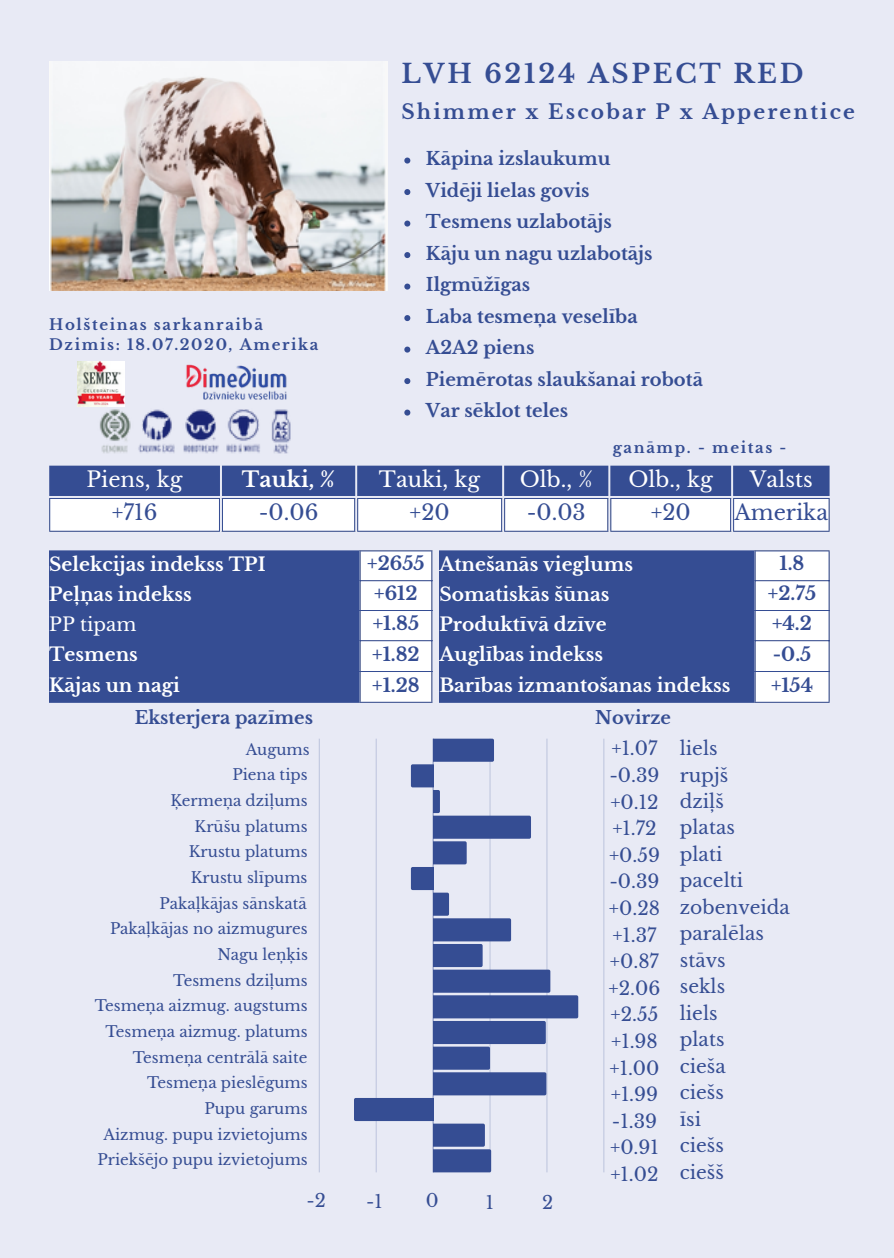
<style>
.page{position:relative;width:894px;height:1258px;background:#fff}
.page>*{position:absolute;margin:0;border:0;box-sizing:border-box;transform-origin:0 0}
.t1{font:700 25.8px "Libre Baskerville";letter-spacing:.11em;color:#354d93}
.t2{font:21.3px "Libre Baskerville";color:#fff}
.t3{font:21.3px "Libre Baskerville";color:#354d93}
.t4{font:700 21.3px "Libre Baskerville";color:#fff}
.t5{font:700 20.1px "Libre Baskerville";letter-spacing:.11em;color:#354d93}
.t6{font:18.6px/26.7px "Libre Baskerville";color:#354d93}
.t7{font:700 18.6px "Libre Baskerville";color:#fff}
.t8{font:700 18.6px "Libre Baskerville";color:#354d93}
.t9{font:18.6px "Libre Baskerville";color:#fff}
.t10{font:700 18px "Libre Baskerville";color:#354d93}
.t11{font:18px "Libre Baskerville";color:#354d93}
.t12{font:15px/25.8px "Libre Baskerville";color:#354d93;text-align:right}
.t13{font:700 15px "Libre Baskerville";letter-spacing:.11em;color:#354d93}
</style>
<div class="page">
<div style="left:0;top:0;width:893px;height:1258px;background:#e8eaf5"></div>
<svg style="left:49px;top:466px;width:780px;height:66px;background:#9da9cb"></svg>
<hr style="left:49px;top:499px;width:1px;height:32px;background:#354d93">
<hr style="left:219px;top:499px;width:1px;height:32px;background:#354d93">
<hr style="left:49px;top:498px;width:171px;height:1px;background:#354d93">
<hr style="left:49px;top:531px;width:171px;height:1px;background:#354d93">
<hr style="left:222px;top:499px;width:1px;height:32px;background:#354d93">
<hr style="left:354px;top:499px;width:1px;height:32px;background:#354d93">
<hr style="left:222px;top:498px;width:133px;height:1px;background:#354d93">
<hr style="left:222px;top:531px;width:133px;height:1px;background:#354d93">
<hr style="left:357px;top:499px;width:1px;height:32px;background:#354d93">
<hr style="left:501px;top:499px;width:1px;height:32px;background:#354d93">
<hr style="left:357px;top:498px;width:145px;height:1px;background:#354d93">
<hr style="left:357px;top:531px;width:145px;height:1px;background:#354d93">
<hr style="left:504px;top:499px;width:1px;height:32px;background:#354d93">
<hr style="left:607px;top:499px;width:1px;height:32px;background:#354d93">
<hr style="left:504px;top:498px;width:104px;height:1px;background:#354d93">
<hr style="left:504px;top:531px;width:104px;height:1px;background:#354d93">
<hr style="left:610px;top:499px;width:1px;height:32px;background:#354d93">
<hr style="left:730px;top:499px;width:1px;height:32px;background:#354d93">
<hr style="left:610px;top:498px;width:121px;height:1px;background:#354d93">
<hr style="left:610px;top:531px;width:121px;height:1px;background:#354d93">
<hr style="left:733px;top:499px;width:1px;height:32px;background:#354d93">
<hr style="left:828px;top:499px;width:1px;height:32px;background:#354d93">
<hr style="left:733px;top:498px;width:96px;height:1px;background:#354d93">
<hr style="left:733px;top:531px;width:96px;height:1px;background:#354d93">
<img style="left:186px;top:364px;width:101px;height:36px">
<hr style="left:319px;top:739px;width:1px;height:433px;background:#c4cbe1">
<hr style="left:603px;top:739px;width:1px;height:433px;background:#cbd1e5">
<svg style="left:354px;top:739px;width:224px;height:433px"></svg>
<img style="left:77px;top:361px;width:48px;height:45px">
<div style="left:49px;top:550px;width:310px;height:153px;background:#354d93"></div>
<div style="left:360px;top:551px;width:71px;height:151px;background:#fff"></div>
<hr style="left:359px;top:551px;width:1px;height:151px;background:#354d93">
<hr style="left:431px;top:551px;width:1px;height:151px;background:#354d93">
<hr style="left:359px;top:550px;width:73px;height:1px;background:#354d93">
<hr style="left:359px;top:580px;width:73px;height:1px;background:#354d93">
<hr style="left:359px;top:610px;width:73px;height:1px;background:#354d93">
<hr style="left:359px;top:640px;width:73px;height:1px;background:#354d93">
<hr style="left:359px;top:671px;width:73px;height:1px;background:#354d93">
<hr style="left:359px;top:702px;width:73px;height:1px;background:#354d93">
<div style="left:439px;top:550px;width:315px;height:153px;background:#354d93"></div>
<div style="left:755px;top:551px;width:73px;height:151px;background:#fff"></div>
<hr style="left:754px;top:551px;width:1px;height:151px;background:#354d93">
<hr style="left:828px;top:551px;width:1px;height:151px;background:#354d93">
<hr style="left:754px;top:550px;width:75px;height:1px;background:#354d93">
<hr style="left:754px;top:580px;width:75px;height:1px;background:#354d93">
<hr style="left:754px;top:610px;width:75px;height:1px;background:#354d93">
<hr style="left:754px;top:640px;width:75px;height:1px;background:#354d93">
<hr style="left:754px;top:671px;width:75px;height:1px;background:#354d93">
<hr style="left:754px;top:702px;width:75px;height:1px;background:#354d93">
<img style="left:49px;top:61px;width:338px;height:230px">
<img style="left:99px;top:409px;width:192px;height:45px">
<svg style="left:404px;top:158px;width:6px;height:6px"></svg>
<svg style="left:404px;top:189px;width:6px;height:6px"></svg>
<svg style="left:404px;top:221px;width:6px;height:6px"></svg>
<svg style="left:404px;top:252px;width:6px;height:6px"></svg>
<svg style="left:404px;top:284px;width:6px;height:6px"></svg>
<svg style="left:404px;top:315px;width:6px;height:6px"></svg>
<svg style="left:404px;top:347px;width:6px;height:6px"></svg>
<svg style="left:404px;top:378px;width:6px;height:6px"></svg>
<svg style="left:404px;top:410px;width:6px;height:6px"></svg>
<p class="t13" style="left:49px;top:316px;width:215px">Holšteinas sarkanraibā</p>
<p class="t13" style="left:49px;top:336px;width:271px">Dzimis: 18.07.2020, Amerika</p>
<p class="t1" style="left:401px;top:58px;width:403px">LVH 62124 ASPECT RED</p>
<p class="t5" style="left:401px;top:99px;width:455px">Shimmer x Escobar P x Apperentice</p>
<p class="t10" style="left:426px;top:148px;width:186px">Kāpina izslaukumu</p>
<p class="t10" style="left:426px;top:179px;width:165px">Vidēji lielas govis</p>
<p class="t10" style="left:426px;top:211px;width:187px">Tesmens uzlabotājs</p>
<p class="t10" style="left:426px;top:242px;width:228px">Kāju un nagu uzlabotājs</p>
<p class="t10" style="left:426px;top:274px;width:106px">Ilgmūžīgas</p>
<p class="t10" style="left:426px;top:305px;width:213px">Laba tesmeņa veselība</p>
<p class="t10" style="left:426px;top:337px;width:110px">A2A2 piens</p>
<p class="t10" style="left:426px;top:368px;width:278px">Piemērotas slaukšanai robotā</p>
<p class="t10" style="left:426px;top:400px;width:144px">Var sēklot teles</p>
<p class="t13" style="left:612px;top:439px;width:175px">ganāmp. - meitas -</p>
<p class="t2" style="left:86px;top:466px;width:98px">Piens, kg</p>
<p class="t4" style="left:242px;top:466px;width:95px">Tauki, %</p>
<p class="t2" style="left:379px;top:466px;width:103px">Tauki, kg</p>
<p class="t2" style="left:519px;top:466px;width:74px">Olb., %</p>
<p class="t2" style="left:628px;top:466px;width:86px">Olb., kg</p>
<p class="t2" style="left:749px;top:466px;width:64px">Valsts</p>
<h1 class="t3" style="left:112px;top:500px;width:47px">+716</h1>
<h2 class="t3" style="left:259px;top:500px;width:61px">-0.06</h2>
<p class="t3" style="left:409px;top:500px;width:42px">+20</p>
<p class="t3" style="left:526px;top:500px;width:60px">-0.03</p>
<p class="t3" style="left:650px;top:500px;width:42px">+20</p>
<p class="t3" style="left:734px;top:500px;width:95px">Amerika</p>
<p class="t7" style="left:49px;top:553px;width:218px">Selekcijas indekss TPI</p>
<p class="t8" style="left:367px;top:552px;width:59px">+2655</p>
<p class="t7" style="left:49px;top:583px;width:144px">Peļņas indekss</p>
<p class="t8" style="left:374px;top:582px;width:45px">+612</p>
<p class="t9" style="left:49px;top:613px;width:89px">PP tipam</p>
<p class="t8" style="left:372px;top:611px;width:48px">+1.85</p>
<p class="t7" style="left:49px;top:643px;width:90px">Tesmens</p>
<p class="t8" style="left:372px;top:643px;width:49px">+1.82</p>
<p class="t7" style="left:49px;top:674px;width:132px">Kājas un nagi</p>
<p class="t8" style="left:372px;top:674px;width:49px">+1.28</p>
<p class="t7" style="left:439px;top:553px;width:195px">Atnešanās vieglums</p>
<p class="t8" style="left:779px;top:552px;width:26px">1.8</p>
<p class="t7" style="left:439px;top:583px;width:171px">Somatiskās šūnas</p>
<p class="t8" style="left:767px;top:582px;width:50px">+2.75</p>
<p class="t7" style="left:439px;top:613px;width:169px">Produktīvā dzīve</p>
<p class="t8" style="left:772px;top:611px;width:41px">+4.2</p>
<p class="t7" style="left:439px;top:643px;width:165px">Auglības indekss</p>
<p class="t8" style="left:772px;top:643px;width:40px">-0.5</p>
<p class="t7" style="left:439px;top:674px;width:292px">Barības izmantošanas indekss</p>
<p class="t8" style="left:770px;top:674px;width:43px">+154</p>
<h3 class="t10" style="left:135px;top:707px;width:180px">Eksterjera pazīmes</h3>
<h4 class="t10" style="left:595px;top:707px;width:77px">Novirze</h4>
<p class="t12" style="left:95px;top:736px;width:216px">Augums<br>Piena tips<br>Ķermeņa dziļums<br>Krūšu platums<br>Krustu platums<br>Krustu slīpums<br>Pakaļkājas sānskatā<br>Pakaļkājas no aizmugures<br>Nagu leņķis<br>Tesmens dziļums<br>Tesmeņa aizmug. augstums<br>Tesmeņa aizmug. platums<br>Tesmeņa centrālā saite<br>Tesmeņa pieslēgums<br>Pupu garums<br>Aizmug. pupu izvietojums<br>Priekšējo pupu izvietojums</p>
<p class="t11" style="left:306px;top:1190px;width:21px">-2</p>
<p class="t11" style="left:366px;top:1190px;width:18px">-1</p>
<h5 class="t11" style="left:426px;top:1190px;width:14px">0</h5>
<h5 class="t11" style="left:485px;top:1191px;width:10px">1</h5>
<p class="t11" style="left:542px;top:1191px;width:13px">2</p>
<h4 class="t6" style="left:608px;top:735px;width:53px">+1.07 -0.39 +0.12 +1.72 +0.59 -0.39 +0.28 +1.37 +0.87 +2.06 +2.55 +1.98 +1.00 +1.99 -1.39 +0.91 +1.02</h4>
<h3 class="t6" style="left:679px;top:735px;width:111px">liels<br>rupjš<br>dziļš<br>platas<br>plati pacelti zobenveida paralēlas stāvs<br>sekls<br>liels<br>plats<br>cieša<br>ciešs<br>īsi<br>ciešs<br>ciešš</h3>
</div>
